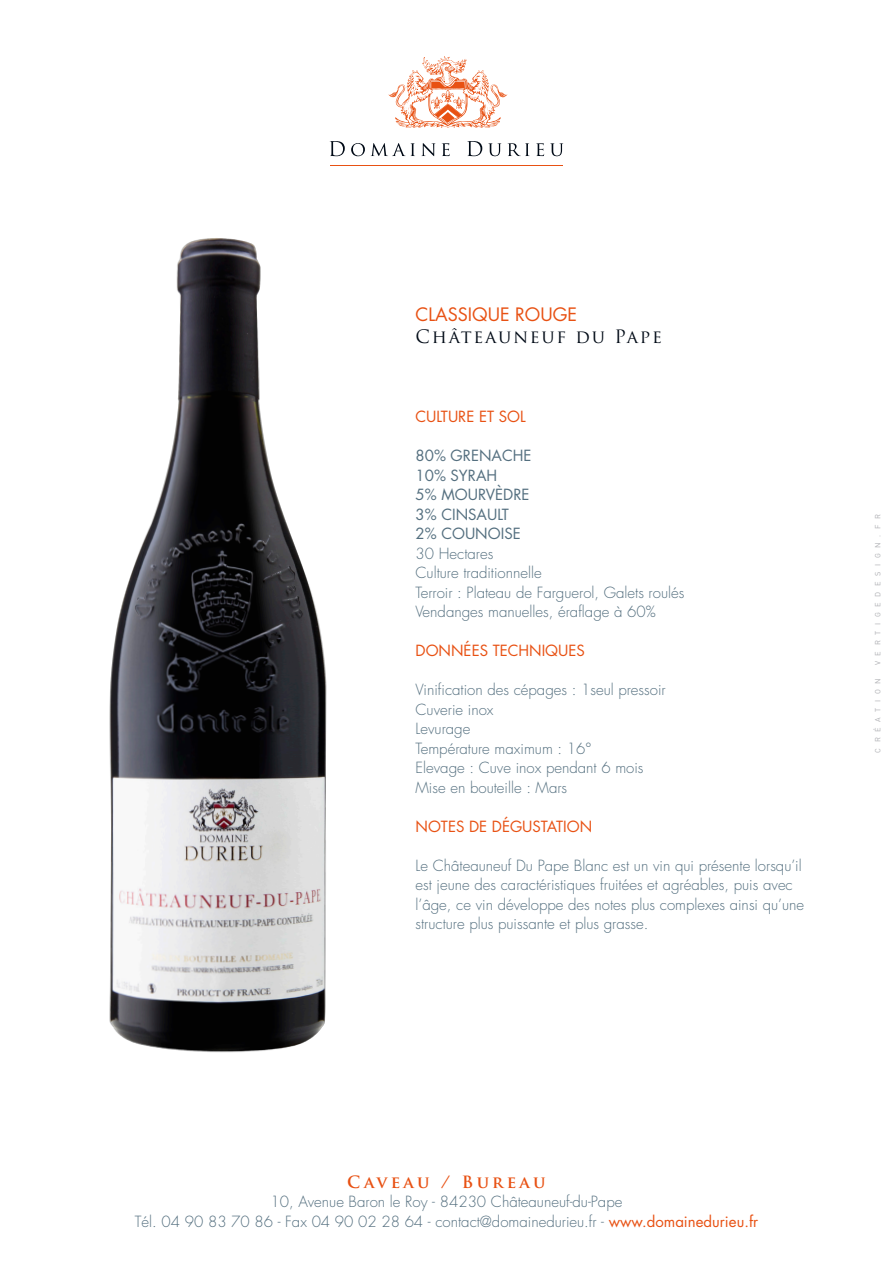
<style>
.page{position:relative;width:893px;height:1263px;background:#fff}
.page>*{position:absolute;margin:0;border:0;box-sizing:border-box;transform-origin:0 0}
.t1{font:18px "Trajan Pro";letter-spacing:.1em;color:#000a16}
.t2{font:18px "Futura";color:#e85113}
.t3{font:700 16.5px "Trajan Pro";letter-spacing:.2em;color:#e85113}
.t4{font:300 15px/19.5px "Futura";color:#546f7f}
.t5{font:15px/19.5px "Futura";color:#546f7f}
.t6{font:15px "Futura";color:#e85113}
.t7{font:7.5px "DIN";letter-spacing:.75em;color:#adaeb2}
.s1{font-weight:400;color:#e85113}
</style>
<div class="page">
<svg style="left:388px;top:56px;width:120px;height:72px"></svg>
<svg style="left:330px;top:141px;width:15px;height:15px"></svg>
<svg style="left:351px;top:143px;width:14px;height:13px"></svg>
<svg style="left:371px;top:143px;width:44px;height:13px"></svg>
<svg style="left:421px;top:143px;width:14px;height:13px"></svg>
<svg style="left:442px;top:143px;width:8px;height:13px"></svg>
<svg style="left:467px;top:141px;width:15px;height:15px"></svg>
<svg style="left:488px;top:143px;width:13px;height:13px"></svg>
<svg style="left:508px;top:143px;width:22px;height:13px"></svg>
<svg style="left:536px;top:143px;width:8px;height:13px"></svg>
<svg style="left:550px;top:143px;width:13px;height:13px"></svg>
<img style="left:109px;top:238px;width:218px;height:815px">
<hr style="left:330px;top:166px;width:233px;height:1px;background:#e85113">
<p class="t2" style="left:416px;top:302px;width:163px">CLASSIQUE ROUGE</p>
<p class="t1" style="left:416px;top:325px;width:248px">Châteauneuf du Pape</p>
<p class="t6" style="left:416px;top:407px;width:112px">CULTURE ET SOL</p>
<p class="t5" style="left:416px;top:446px;width:117px">80% GRENACHE<br>10% SYRAH<br>5% MOURVÈDRE<br>3% CINSAULT<br>2% COUNOISE</p>
<p class="t4" style="left:416px;top:544px;width:270px">30 Hectares<br>Culture traditionnelle<br>Terroir : Plateau de Farguerol, Galets roulés<br>Vendanges manuelles, éraflage à 60%</p>
<p class="t6" style="left:416px;top:641px;width:171px">DONNÉES TECHNIQUES</p>
<p class="t4" style="left:416px;top:680px;width:252px">Vinification des cépages : 1seul pressoir<br>Cuverie inox<br>Levurage<br>Température maximum : 16°<br>Elevage : Cuve inox pendant 6 mois<br>Mise en bouteille : Mars</p>
<p class="t6" style="left:416px;top:816px;width:178px">NOTES DE DÉGUSTATION</p>
<p class="t4" style="left:416px;top:856px;width:390px">Le Châteauneuf Du Pape Blanc est un vin qui présente lorsqu’il est jeune des caractéristiques fruitées et agréables, puis avec l’âge, ce vin développe des notes plus complexes ainsi qu’une structure plus puissante et plus grasse.</p>
<p class="t7" style="left:873px;top:665px;width:153px;rotate:-90deg">VERTIGEDESIGN.FR</p>
<p class="t7" style="left:873px;top:753px;width:76px;rotate:-90deg">CRÉATION</p>
<p class="t3" style="left:347px;top:1171px;width:200px">Caveau / Bureau</p>
<p class="t4" style="left:135px;top:1192px;width:625px;text-align:center">10, Avenue Baron le Roy - 84230 Châteauneuf-du-Pape<br>Tél. 04 90 83 70 86 - Fax 04 90 02 28 64 - contact@domainedurieu.fr - <span class="s1">www.domainedurieu.fr</span></p>
</div>
